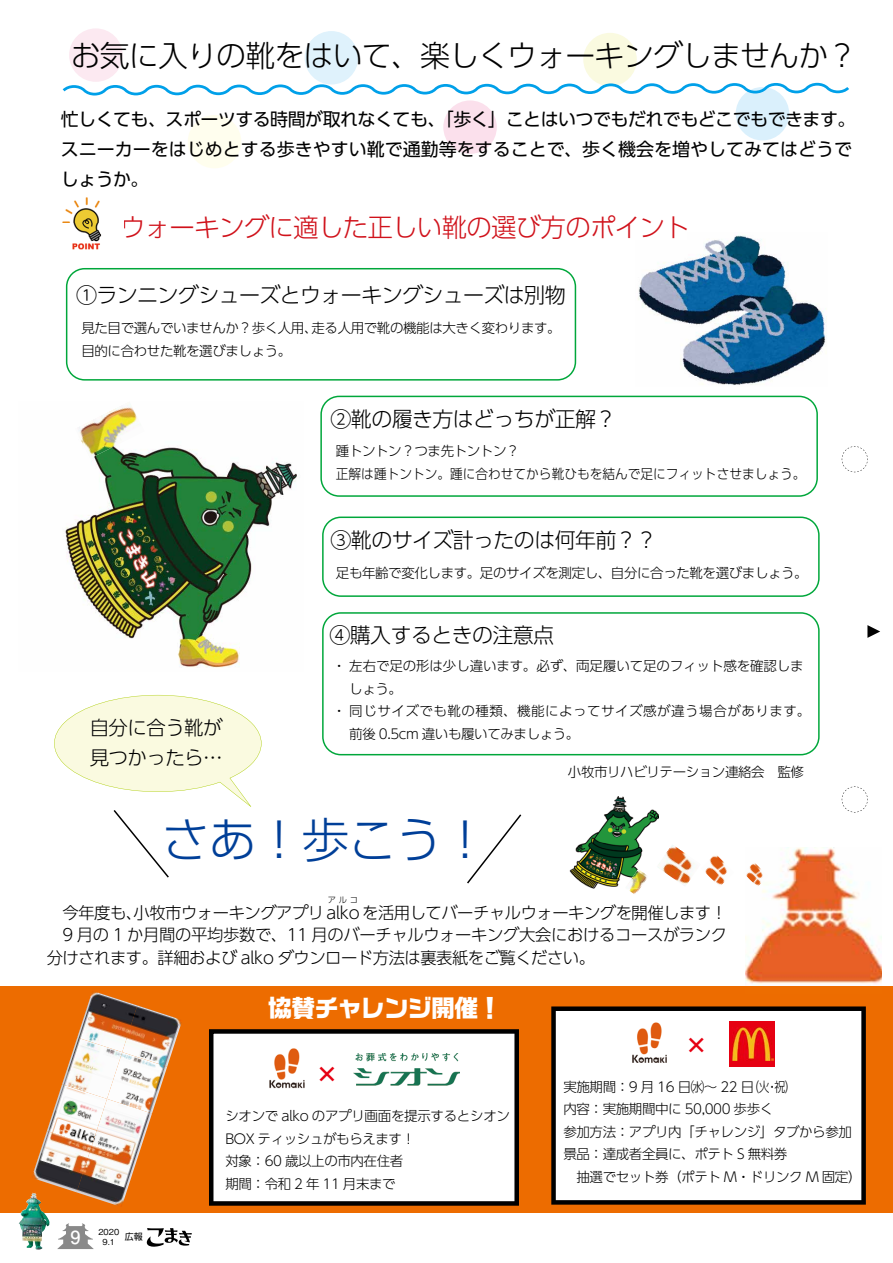
<style>
.page{position:relative;width:893px;height:1263px;background:#fff}
.page>*{position:absolute;margin:0;border:0;box-sizing:border-box;transform-origin:0 0}
.t1{font:300 48px "UD Shin Go Pro";color:#003f98}
.t2{font:300 30px "UD Shin Go Pro";letter-spacing:-.03em;color:#000}
.t3{font:300 25.5px "UD Shin Go Pro";letter-spacing:-.03em;color:#d0121b}
.t4{font:700 24px "Ro G San Srf Std";letter-spacing:-.03em;color:#fff}
.t5{font:700 22.5px "UD Shin Go Pro De";color:#e60012}
.t6{font:300 21px "UD Shin Go Pro";letter-spacing:-.03em;color:#000}
.t7{font:300 19.5px/30px "UD Shin Go Pro";letter-spacing:-.03em;color:#000}
.t8{font:18px/30px "UD Shin Go Pro";color:#000}
.t9{font:700 18px "Futo Go B101 Pro";color:#fff}
.t10{font:300 16.5px/22.5px "UD Shin Go Pro";letter-spacing:-.03em;color:#000}
.t11{font:300 13.5px/22.5px "UD Shin Go Pro";letter-spacing:-.03em;color:#000}
.t12{font:300 13.5px/22.5px "UD Shin Go Pro";color:#000}
.t13{font:300 13.5px "UD Shin Go Pro";letter-spacing:-.01em;color:#000}
.t14{font:300 13.5px "UD Shin Go Pro";letter-spacing:.04em;color:#000}
.t15{font:9px "UD Shin Go Pro";color:#000}
.t16{font:500 8.25px/9.9px "Gothic BBB Pro";color:#000;text-align:center}
.t17{font:300 8.25px "UD Shin Go Pro";color:#000}
</style>
<div class="page">
<div style="left:0;top:986px;width:893px;height:227px;background:#ed6c00"></div>
<div style="left:305px;top:31px;width:53px;height:53px;background:#dff2fc;border-radius:50%"></div>
<div style="left:188px;top:115px;width:53px;height:53px;background:#fffeee;border-radius:50%"></div>
<div style="left:69px;top:28px;width:54px;height:54px;background:#fce9f1;border-radius:50%"></div>
<div style="left:443px;top:100px;width:54px;height:54px;background:#fbe0ec;border-radius:50%"></div>
<div style="left:583px;top:33px;width:54px;height:53px;background:#fafae0;border-radius:50%"></div>
<div style="left:736px;top:87px;width:53px;height:53px;background:#daf0fc;border-radius:50%"></div>
<img style="left:638px;top:235px;width:189px;height:150px">
<img style="left:638px;top:235px;width:49px;height:4px">
<img style="left:62px;top:197px;width:40px;height:53px">
<svg style="left:66px;top:268px;width:510px;height:113px"></svg>
<svg style="left:320px;top:396px;width:498px;height:101px"></svg>
<svg style="left:322px;top:516px;width:498px;height:81px"></svg>
<svg style="left:322px;top:612px;width:498px;height:143px"></svg>
<img style="left:745px;top:847px;width:137px;height:137px">
<svg style="left:209px;top:1029px;width:310px;height:177px;background:#e7e7e7"></svg>
<svg style="left:551px;top:1006px;width:315px;height:198px;background:#edecec"></svg>
<svg style="left:63px;top:83px;width:786px;height:13px"></svg>
<img style="left:263px;top:1044px;width:48px;height:49px">
<img style="left:354px;top:1053px;width:106px;height:32px">
<img style="left:625px;top:1019px;width:49px;height:48px">
<img style="left:65px;top:447px;width:232px;height:220px">
<svg style="left:467px;top:814px;width:54px;height:69px"></svg>
<img style="left:178px;top:634px;width:61px;height:34px">
<img style="left:75px;top:406px;width:69px;height:53px">
<svg style="left:54px;top:695px;width:207px;height:182px"></svg>
<svg style="left:842px;top:446px;width:26px;height:26px"></svg>
<svg style="left:842px;top:786px;width:26px;height:26px"></svg>
<svg style="left:867px;top:625px;width:13px;height:13px"></svg>
<svg style="left:57px;top:1223px;width:37px;height:26px"></svg>
<svg style="left:147px;top:1228px;width:45px;height:19px"></svg>
<img style="left:19px;top:1192px;width:30px;height:57px">
<div style="left:729px;top:1021px;width:45px;height:46px;background:#e60012"></div>
<img style="left:733px;top:1028px;width:40px;height:32px">
<img style="left:77px;top:992px;width:59px;height:45px">
<img style="left:122px;top:1005px;width:59px;height:62px">
<img style="left:62px;top:1037px;width:60px;height:47px">
<img style="left:107px;top:1052px;width:60px;height:61px">
<img style="left:47px;top:1084px;width:60px;height:47px">
<img style="left:92px;top:1099px;width:60px;height:61px">
<img style="left:32px;top:1131px;width:60px;height:61px">
<img style="left:77px;top:1145px;width:60px;height:61px">
<img style="left:569px;top:796px;width:89px;height:93px">
<img style="left:629px;top:889px;width:11px;height:5px">
<img style="left:625px;top:869px;width:23px;height:20px">
<img style="left:657px;top:844px;width:38px;height:43px">
<img style="left:705px;top:855px;width:22px;height:30px">
<img style="left:745px;top:862px;width:23px;height:25px">
<h2 class="t2" style="left:71px;top:31px;width:788px">お気に入りの靴をはいて、楽しくウォーキングしませんか？</h2>
<h3 class="t8" style="left:61px;top:103px;width:796px">忙しくても、スポーツする時間が取れなくても、「歩く」ことはいつでもだれでもどこでもできます。スニーカーをはじめとする歩きやすい靴で通勤等をすることで、歩く機会を増やしてみてはどうでしょうか。</h3>
<h3 class="t3" style="left:120px;top:207px;width:571px">ウォーキングに適した正しい靴の選び方のポイント</h3>
<h3 class="t6" style="left:76px;top:278px;width:491px">①ランニングシューズとウォーキングシューズは別物</h3>
<p class="t11" style="left:81px;top:316px;width:481px">見た目で選んでいませんか？歩く人用、走る人用で靴の機能は大きく変わります。目的に合わせた靴を選びましょう。</p>
<h3 class="t6" style="left:331px;top:402px;width:287px">②靴の履き方はどっちが正解？</h3>
<p class="t12" style="left:336px;top:439px;width:471px">踵トントン？つま先トントン？<br>正解は踵トントン。踵に合わせてから靴ひもを結んで足にフィットさせましょう。</p>
<h3 class="t6" style="left:331px;top:522px;width:328px">③靴のサイズ計ったのは何年前？？</h3>
<p class="t11" style="left:336px;top:561px;width:473px">足も年齢で変化します。足のサイズを測定し、自分に合った靴を選びましょう。</p>
<h3 class="t7" style="left:90px;top:712px;width:134px">自分に合う靴が見つかったら…</h3>
<h3 class="t6" style="left:330px;top:618px;width:226px">④購入するときの注意点</h3>
<p class="t13" style="left:333px;top:655px;width:473px">・ 左右で足の形は少し違います。必ず、両足履いて足のフィット感を確認しま</p>
<p class="t11" style="left:349px;top:677px;width:54px">しょう。</p>
<p class="t14" style="left:333px;top:700px;width:479px">・ 同じサイズでも靴の種類、機能によってサイズ感が違う場合があります。</p>
<p class="t11" style="left:349px;top:722px;width:232px">前後 0.5cm 違いも履いてみましょう。</p>
<p class="t11" style="left:568px;top:760px;width:238px">小牧市リハビリテーション連絡会　監修</p>
<h1 class="t1" style="left:162px;top:801px;width:329px">さあ！歩こう！</h1>
<p class="t17" style="left:328px;top:893px;width:32px">アルコ</p>
<p class="t10" style="left:47px;top:923px;width:682px">　9 月の 1 か月間の平均歩数で、11 月のバーチャルウォーキング大会におけるコースがランク分けされます。詳細および alko ダウンロード方法は裏表紙をご覧ください。</p>
<h3 class="t4" style="left:268px;top:992px;width:235px">協賛チャレンジ開催！</h3>
<p class="t10" style="left:47px;top:900px;width:682px">　今年度も、小牧市ウォーキングアプリ alko を活用してバーチャルウォーキングを開催します！</p>
<h3 class="t9" style="left:70px;top:1223px;width:12px">9</h3>
<p class="t16" style="left:98px;top:1226px;width:22px">2020<br>9.1</p>
<p class="t15" style="left:125px;top:1230px;width:19px">広報</p>
<h3 class="t5" style="left:316px;top:1056px;width:24px">×</h3>
<p class="t11" style="left:225px;top:1104px;width:286px">シオンで alko のアプリ画面を提示するとシオン<br>BOX ティッシュがもらえます！<br>対象：60 歳以上の市内在住者<br>期間：令和 2 年 11 月末まで</p>
<h3 class="t5" style="left:685px;top:1027px;width:24px">×</h3>
<p class="t11" style="left:563px;top:1075px;width:300px">実施期間：9 月 16 日㈬～ 22 日（火・祝）<br>内容：実施期間中に 50,000 歩歩く<br>参加方法：アプリ内「チャレンジ」タブから参加景品：達成者全員に、ポテト S 無料券<br>　抽選でセット券（ポテト M・ドリンク M 固定）</p>
</div>
